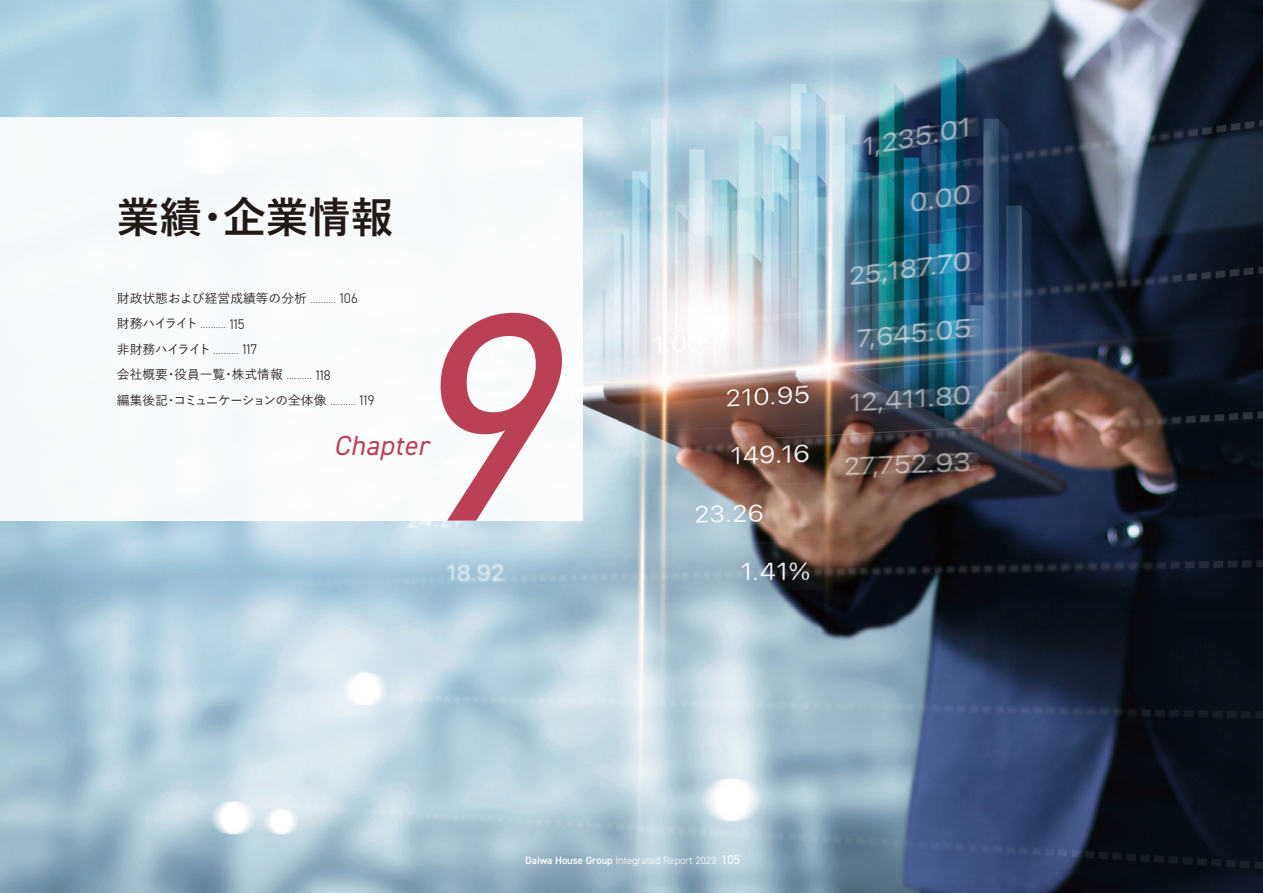
<style>
.page{position:relative;width:1263px;height:893px;background:#fff}
.page>*{position:absolute;margin:0;border:0;box-sizing:border-box;transform-origin:0 0}
.t1{font:italic 297.6px "DIN2014";color:#b94055}
.t2{font:700 42.45px "Yu Go Pr 6 N";color:#231916}
.t3{font:italic 27.6px "DIN2014";letter-spacing:.02em;color:#b94055}
.t4{font:500 12.75px/25.5px "Yu Go Pr 6 N";color:#231916}
.t5{font:300 12.75px/25.5px "Futura PT";color:#231916}
.t6{font:300 10.65px "DIN2014";color:#fff}
.s1{font-family:"Futura PT";font-weight:300}
.s2{font-family:"DIN2014";font-weight:300;font-size:14.1px}
.s3{font-family:"Yu Go Pr 6 N";font-weight:500}
.s4{font-family:"DIN2014";font-size:14.1px}
.s5{font-weight:600}
.s6{font-weight:400;font-size:12.75px}
</style>
<div class="page">
<img style="left:0;top:0;width:1263px;height:893px">
<div style="left:0;top:117px;width:583px;height:404px;background:#f8fbfc"></div>
<h2 class="t2" style="left:117px;top:194px;width:278px">業績・企業情報</h2>
<p class="t4" style="left:117px;top:283px;width:242px">財政状態および経営成績等の分析 <span class="s1">..........</span> <span class="s2">106</span></p>
<p class="t5" style="left:117px;top:311px;width:141px"><span class="s3">財務ハイライト</span> .......... <span class="s4">115</span><span class="s3">非財務ハイライト</span> .......... <span class="s4">117</span></p>
<p class="t4" style="left:117px;top:360px;width:259px">会社概要・役員一覧・株式情報 <span class="s1">..........</span> <span class="s2">118<br></span>編集後記・コミュニケーションの全体像 <span class="s1">..........</span> <span class="s2">119</span></p>
<h3 class="t3" style="left:334px;top:428px;width:96px">Chapter</h3>
<h1 class="t1" style="left:398px;top:232px;width:150px">9</h1>
<p class="t6" style="left:525px;top:853px;width:217px"><span class="s5">Daiwa House Group</span> Integrated Report 2023 <span class="s6">105</span></p>
</div>
